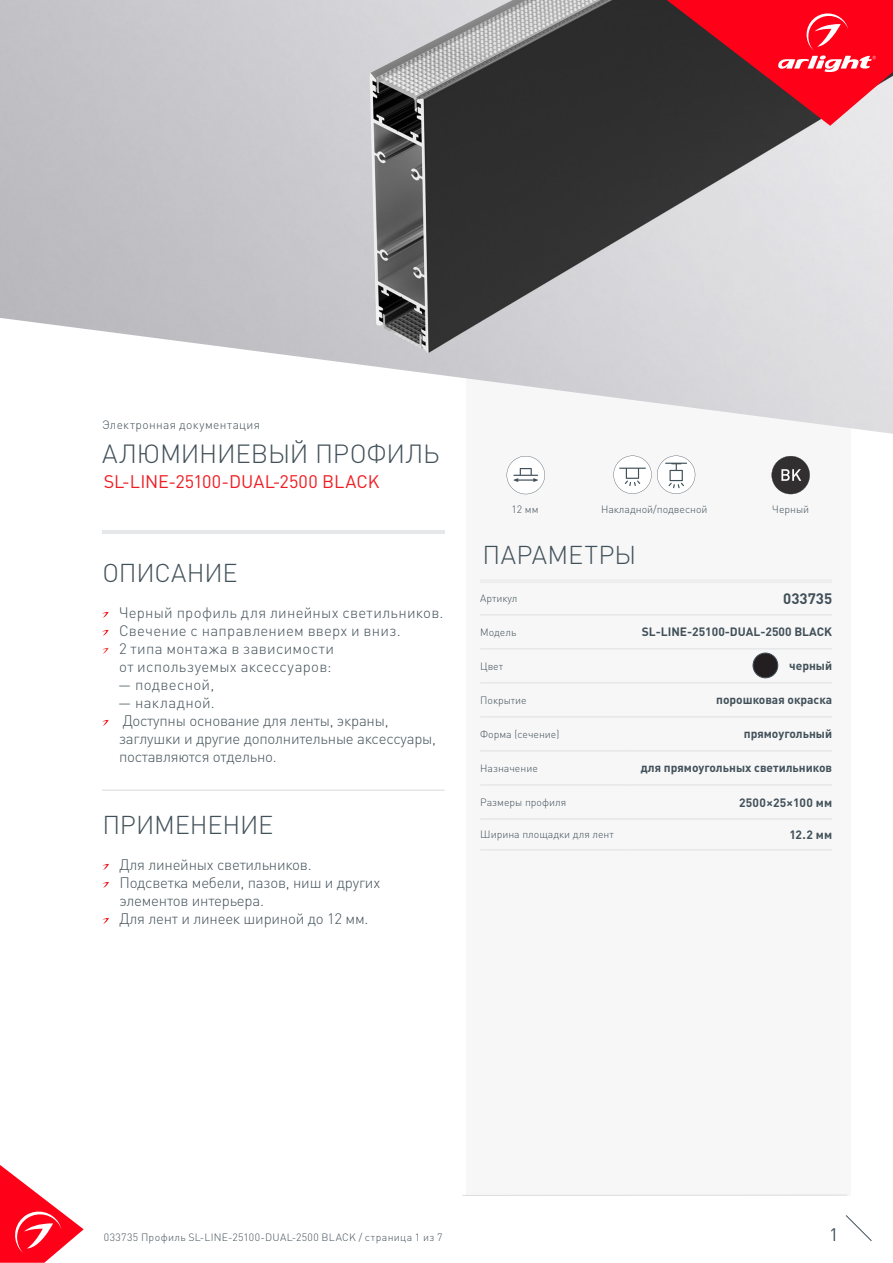
<style>
.page{position:relative;width:893px;height:1263px;background:#fff}
.page>*{position:absolute;margin:0;border:0;box-sizing:border-box;transform-origin:0 0}
.t1{font:300 25.95px "DIN Pro";letter-spacing:-.01em;color:#425159}
.t2{font:300 25.5px "DIN Pro";letter-spacing:-.005em;color:#425159}
.t3{font:300 25.5px "DIN Pro";letter-spacing:.015em;color:#425159}
.t4{font:18px "DIN Pro";color:#ee1d23}
.t5{font:18px "DIN Pro";color:#425159}
.t6{font:300 15px/18px "DIN Pro";letter-spacing:-.015em;color:#425159}
.t7{font:300 15px/18px "DIN Pro";letter-spacing:.02em;color:#425159}
.t8{font:300 15px "DIN Pro";letter-spacing:.015em;color:#425159}
.t9{font:700 15px "DIN Pro";color:#425159}
.t10{font:700 12px "DIN Pro";color:#425159}
.t11{font:300 12px "DIN Pro";letter-spacing:.03em;color:#425159}
.t12{font:700 12px "DIN Pro";letter-spacing:.02em;color:#425159}
.t13{font:300 10.5px "DIN Pro";color:#425159}
.t14{font:300 10.5px "DIN Pro";letter-spacing:.035em;color:#425159}
</style>
<div class="page">
<svg style="left:0;top:1165px;width:84px;height:98px"></svg>
<svg style="left:845px;top:1215px;width:27px;height:26px"></svg>
<div style="left:466px;top:250px;width:384px;height:946px;background:#f7f7f8"></div>
<img style="left:0;top:0;width:893px;height:434px">
<hr style="left:102px;top:530px;width:342px;height:3px;background:#e6e7e9">
<hr style="left:480px;top:579px;width:148px;height:4px;background:#eeeeef">
<hr style="left:628px;top:579px;width:204px;height:4px;background:#eeeeef">
<hr style="left:480px;top:614px;width:148px;height:1px;background:#e6e7e9">
<hr style="left:628px;top:614px;width:204px;height:1px;background:#e6e7e9">
<hr style="left:480px;top:648px;width:148px;height:2px;background:#e6e7e9">
<hr style="left:628px;top:648px;width:204px;height:2px;background:#e6e7e9">
<hr style="left:480px;top:682px;width:148px;height:2px;background:#e6e7e9">
<hr style="left:628px;top:682px;width:204px;height:2px;background:#e6e7e9">
<hr style="left:480px;top:716px;width:148px;height:2px;background:#e6e7e9">
<hr style="left:628px;top:716px;width:204px;height:2px;background:#e6e7e9">
<hr style="left:480px;top:750px;width:148px;height:2px;background:#e6e7e9">
<hr style="left:628px;top:750px;width:204px;height:2px;background:#e6e7e9">
<hr style="left:480px;top:784px;width:148px;height:2px;background:#e6e7e9">
<hr style="left:628px;top:784px;width:204px;height:2px;background:#e6e7e9">
<hr style="left:480px;top:818px;width:148px;height:2px;background:#e6e7e9">
<hr style="left:628px;top:818px;width:204px;height:2px;background:#e6e7e9">
<hr style="left:480px;top:849px;width:148px;height:2px;background:#e6e7e9">
<hr style="left:628px;top:849px;width:204px;height:2px;background:#e6e7e9">
<hr style="left:462px;top:1195px;width:385px;height:1px;background:#dcdddf">
<svg style="left:667px;top:0;width:226px;height:126px;background:#b22735"></svg>
<svg style="left:102px;top:864px;width:7px;height:6px"></svg>
<svg style="left:102px;top:882px;width:7px;height:6px"></svg>
<svg style="left:102px;top:918px;width:7px;height:6px"></svg>
<hr style="left:102px;top:790px;width:343px;height:1px;background:#dcdddf">
<div style="left:753px;top:653px;width:25px;height:25px;background:#231f20;border-radius:50%"></div>
<div style="left:753px;top:653px;width:25px;height:25px;border:1px solid #425159;border-radius:50%"></div>
<svg style="left:507px;top:456px;width:38px;height:38px"></svg>
<svg style="left:613px;top:456px;width:82px;height:38px"></svg>
<svg style="left:102px;top:612px;width:7px;height:6px"></svg>
<svg style="left:102px;top:630px;width:7px;height:6px"></svg>
<svg style="left:102px;top:648px;width:7px;height:6px"></svg>
<svg style="left:102px;top:720px;width:7px;height:6px"></svg>
<svg style="left:772px;top:456px;width:38px;height:38px"></svg>
<p class="t11" style="left:102px;top:417px;width:160px">Электронная документация</p>
<p class="t1" style="left:102px;top:436px;width:339px">АЛЮМИНИЕВЫЙ ПРОФИЛЬ</p>
<p class="t4" style="left:104px;top:470px;width:277px">SL-LINE-25100-DUAL-2500 BLACK</p>
<p class="t2" style="left:102px;top:555px;width:137px">ОПИСАНИЕ</p>
<p class="t8" style="left:119px;top:602px;width:326px">Черный профиль для линейных светильников.</p>
<p class="t8" style="left:119px;top:620px;width:283px">Свечение с направлением вверх и вниз.</p>
<p class="t7" style="left:119px;top:638px;width:217px">2 типа монтажа в зависимости от используемых аксессуаров:</p>
<p class="t7" style="left:118px;top:674px;width:97px">— подвесной,</p>
<p class="t7" style="left:118px;top:692px;width:98px">— накладной.</p>
<p class="t6" style="left:119px;top:710px;width:319px">Доступны основание для ленты, экраны, заглушки и другие дополнительные аксессуары, поставляются отдельно.</p>
<p class="t2" style="left:102px;top:807px;width:172px">ПРИМЕНЕНИЕ</p>
<p class="t6" style="left:119px;top:854px;width:194px">Для линейных светильников.</p>
<p class="t6" style="left:119px;top:872px;width:262px">Подсветка мебели, пазов, ниш и других элементов интерьера.</p>
<p class="t6" style="left:119px;top:908px;width:251px">Для лент и линеек шириной до 12 мм.</p>
<p class="t13" style="left:511px;top:502px;width:29px">12 мм</p>
<p class="t13" style="left:601px;top:502px;width:108px">Накладной/подвесной</p>
<p class="t13" style="left:772px;top:502px;width:38px">Черный</p>
<p class="t3" style="left:483px;top:537px;width:155px">ПАРАМЕТРЫ</p>
<p class="t13" style="left:480px;top:591px;width:39px">Артикул</p>
<p class="t9" style="left:783px;top:588px;width:50px">033735</p>
<p class="t13" style="left:480px;top:625px;width:38px">Модель</p>
<p class="t10" style="left:642px;top:624px;width:192px">SL-LINE-25100-DUAL-2500 BLACK</p>
<p class="t13" style="left:480px;top:659px;width:24px">Цвет</p>
<p class="t10" style="left:789px;top:658px;width:44px">черный</p>
<p class="t13" style="left:480px;top:693px;width:48px">Покрытие</p>
<p class="t10" style="left:716px;top:692px;width:117px">порошковая окраска</p>
<p class="t13" style="left:480px;top:727px;width:81px">Форма (сечение)</p>
<p class="t10" style="left:744px;top:726px;width:90px">прямоугольный</p>
<p class="t13" style="left:480px;top:761px;width:59px">Назначение</p>
<p class="t10" style="left:641px;top:760px;width:193px">для прямоугольных светильников</p>
<p class="t13" style="left:480px;top:795px;width:87px">Размеры профиля</p>
<p class="t12" style="left:739px;top:794px;width:95px">2500×25×100 мм</p>
<p class="t13" style="left:480px;top:827px;width:135px">Ширина площадки для лент</p>
<p class="t10" style="left:789px;top:826px;width:44px">12.2 мм</p>
<p class="t14" style="left:104px;top:1230px;width:340px">033735 Профиль SL-LINE-25100-DUAL-2500 BLACK / страница 1 из 7</p>
<p class="t5" style="left:829px;top:1222px;width:11px">1</p>
</div>
